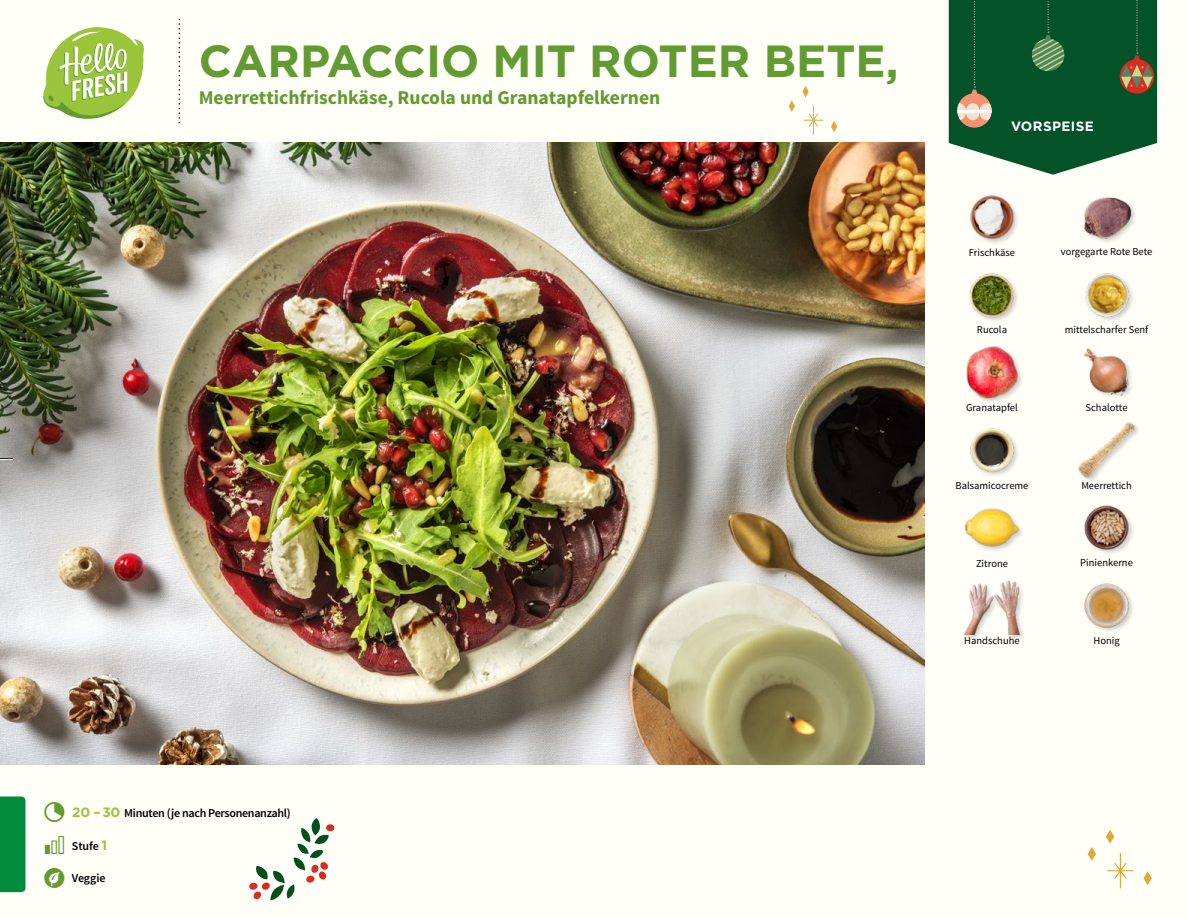
<style>
.page{position:relative;width:1188px;height:918px;background:#fffef7}
.page>*{position:absolute;margin:0;border:0;box-sizing:border-box;transform-origin:0 0}
.t1{font:700 45px "Gotham";color:#619b31}
.t2{font:700 19.5px "Source Sans Pro";color:#619b31}
.t3{font:700 13.5px "Gotham";letter-spacing:.03em;color:#fff}
.t4{font:600 12px "Source Sans Pro";letter-spacing:-.025em;color:#000}
.t5{font:10.5px "Source Sans Pro";color:#000}
.s1{font-family:"Gotham";font-weight:700;font-size:13.5px;color:#9ac43a}
</style>
<div class="page">
<div style="left:963px;top:580px;width:63px;height:62px;background:#000;opacity:.2"></div>
<img style="left:963px;top:580px;width:58px;height:54px">
<img style="left:1084px;top:583px;width:49px;height:48px">
<img style="left:1084px;top:505px;width:49px;height:49px">
<img style="left:964px;top:508px;width:57px;height:43px">
<img style="left:970px;top:428px;width:48px;height:48px">
<img style="left:1078px;top:422px;width:57px;height:57px">
<img style="left:1083px;top:348px;width:49px;height:49px">
<img style="left:966px;top:346px;width:55px;height:55px">
<img style="left:969px;top:273px;width:49px;height:48px">
<img style="left:1085px;top:273px;width:48px;height:48px">
<img style="left:1084px;top:197px;width:51px;height:45px">
<img style="left:970px;top:195px;width:48px;height:48px">
<svg style="left:43px;top:27px;width:101px;height:92px"></svg>
<svg style="left:949px;top:0;width:208px;height:175px;background:#296740"></svg>
<div style="left:0;top:796px;width:26px;height:96px;background:#008b3d"></div>
<svg style="left:1106px;top:830px;width:8px;height:14px"></svg>
<svg style="left:1143px;top:871px;width:9px;height:14px"></svg>
<svg style="left:1088px;top:847px;width:8px;height:14px"></svg>
<svg style="left:1107px;top:853px;width:26px;height:35px"></svg>
<div style="left:326px;top:824px;width:8px;height:7px;background:#d72c21;border-radius:50%"></div>
<svg style="left:249px;top:818px;width:80px;height:82px"></svg>
<img style="left:0;top:142px;width:925px;height:623px">
<svg style="left:0;top:458px;width:13px;height:2px"></svg>
<h1 class="t1" style="left:199px;top:32px;width:701px">CARPACCIO MIT ROTER BETE,</h1>
<h2 class="t2" style="left:199px;top:85px;width:463px">Meerrettichfrischkäse, Rucola und Granatapfelkernen</h2>
<p class="t3" style="left:1011px;top:117px;width:84px">VORSPEISE</p>
<p class="t5" style="left:969px;top:246px;width:48px">Frischkäse</p>
<p class="t5" style="left:1061px;top:245px;width:93px">vorgegarte Rote Bete</p>
<p class="t5" style="left:977px;top:323px;width:32px">Rucola</p>
<p class="t5" style="left:1065px;top:323px;width:85px">mittelscharfer Senf</p>
<p class="t5" style="left:966px;top:401px;width:53px">Granatapfel</p>
<p class="t5" style="left:1086px;top:401px;width:44px">Schalotte</p>
<p class="t5" style="left:955px;top:479px;width:74px">Balsamicocreme</p>
<p class="t5" style="left:1081px;top:479px;width:52px">Meerrettich</p>
<p class="t5" style="left:976px;top:557px;width:33px">Zitrone</p>
<p class="t5" style="left:1080px;top:556px;width:54px">Pinienkerne</p>
<p class="t5" style="left:964px;top:634px;width:57px">Handschuhe</p>
<p class="t5" style="left:1094px;top:634px;width:28px">Honig</p>
<p class="t4" style="left:72px;top:805px;width:220px"><span class="s1">20 – 30</span> Minuten (je nach Personenanzahl)</p>
<p class="t4" style="left:72px;top:838px;width:37px">Stufe <span class="s1">1</span></p>
<p class="t4" style="left:72px;top:870px;width:35px">Veggie</p>
</div>
